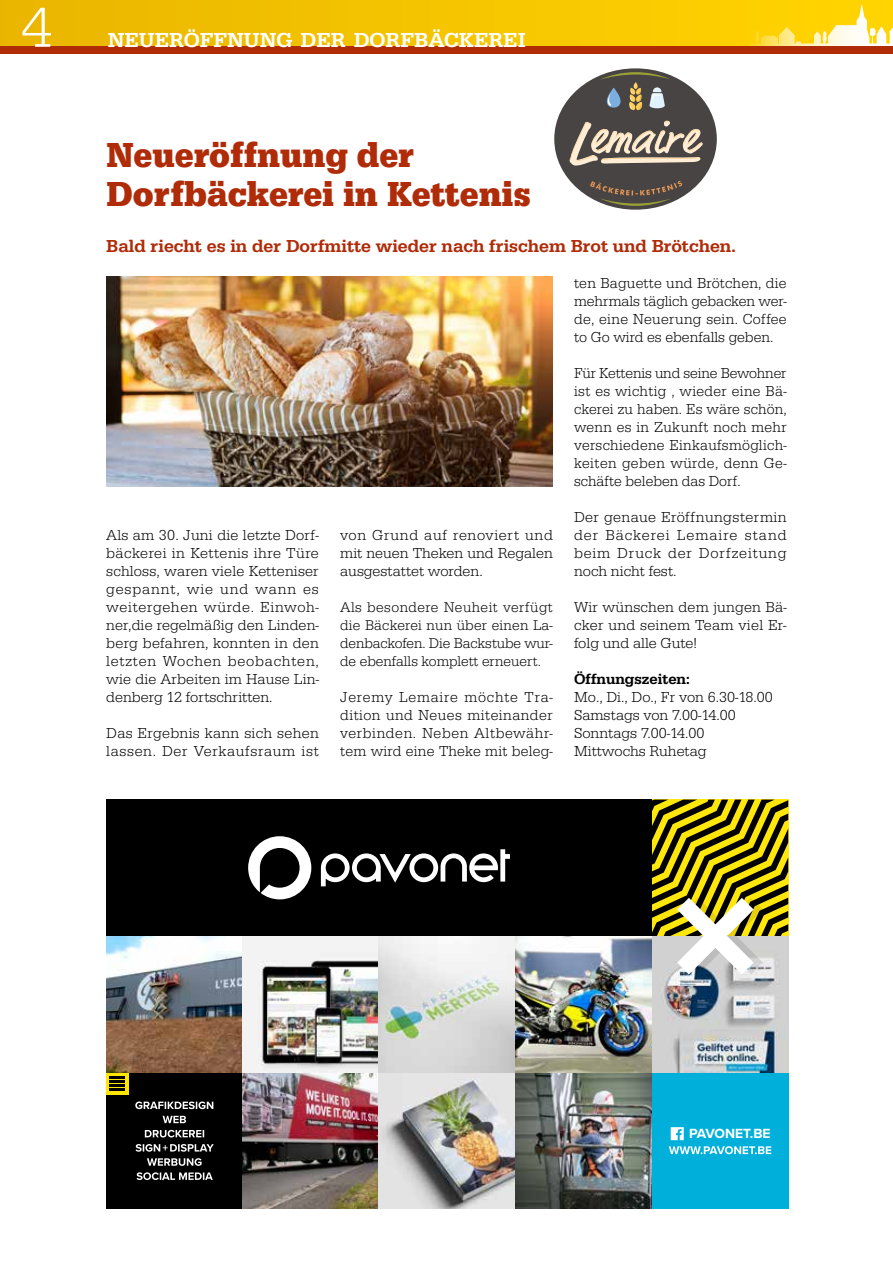
<style>
.page{position:relative;width:893px;height:1263px;background:#fff}
.page>*{position:absolute;margin:0;border:0;box-sizing:border-box;transform-origin:0 0}
.t1{font:58.5px "URW Egyptienne T Ligh";color:#fff}
.t2{font:36px/39px "URW Egyptienne T Bold Narr";color:#b02b08}
.t3{font:500 21px "URW Egyptienne T";color:#fff}
.t4{font:500 18px "URW Egyptienne T";color:#b02b08}
.t5{font:15px/18px "URW Egyptienne T Ligh";letter-spacing:.01em;color:#000;text-align:justify}
.t6{font:500 15px "URW Egyptienne T";color:#000}
.t7{font:14.7px/18px "URW Egyptienne T Ligh";color:#000;text-align:justify}
.t8{font:700 13.8px "Proxima Nova";color:#fff}
</style>
<div class="page">
<div style="left:0;top:0;width:893px;height:47px;background:#f4c300"></div>
<svg style="left:746px;top:3px;width:147px;height:44px"></svg>
<div style="left:0;top:47px;width:893px;height:7px;background:#b02b08"></div>
<img style="left:106px;top:277px;width:447px;height:209px">
<div style="left:554px;top:68px;width:163px;height:142px;background:#484443;border-radius:50%"></div>
<svg style="left:570px;top:72px;width:133px;height:134px"></svg>
<div style="left:106px;top:799px;width:546px;height:137px;background:#000"></div>
<svg style="left:321px;top:849px;width:189px;height:37px"></svg>
<svg style="left:248px;top:836px;width:63px;height:63px"></svg>
<div style="left:106px;top:1072px;width:137px;height:137px;background:#000"></div>
<div style="left:652px;top:1072px;width:136px;height:137px;background:#00b0db"></div>
<svg style="left:671px;top:1127px;width:13px;height:13px"></svg>
<svg style="left:669px;top:1146px;width:102px;height:8px"></svg>
<div style="left:106px;top:1072px;width:22px;height:23px;background:#ffe600"></div>
<hr style="left:110px;top:1088px;width:15px;height:3px;background:#000">
<hr style="left:110px;top:1076px;width:15px;height:3px;background:#000">
<hr style="left:110px;top:1080px;width:15px;height:3px;background:#000">
<hr style="left:110px;top:1084px;width:15px;height:3px;background:#000">
<svg style="left:137px;top:1172px;width:76px;height:8px"></svg>
<svg style="left:147px;top:1158px;width:55px;height:8px"></svg>
<svg style="left:136px;top:1144px;width:78px;height:8px"></svg>
<svg style="left:145px;top:1130px;width:59px;height:7px"></svg>
<svg style="left:163px;top:1116px;width:23px;height:7px"></svg>
<svg style="left:135px;top:1101px;width:78px;height:8px"></svg>
<img style="left:243px;top:1072px;width:136px;height:137px">
<img style="left:379px;top:1072px;width:136px;height:137px">
<img style="left:515px;top:1072px;width:137px;height:137px">
<img style="left:106px;top:936px;width:682px;height:136px">
<img style="left:243px;top:936px;width:136px;height:136px">
<svg style="left:379px;top:936px;width:136px;height:136px"></svg>
<img style="left:515px;top:936px;width:137px;height:136px">
<svg style="left:652px;top:799px;width:136px;height:175px"></svg>
<h1 class="t1" style="left:21px;top:-6px;width:33px">4</h1>
<h3 class="t3" style="left:108px;top:27px;width:420px">NEUERÖFFNUNG DER DORFBÄCKEREI</h3>
<h2 class="t2" style="left:106px;top:135px;width:426px">Neueröffnung der<br>Dorfbäckerei in Kettenis</h2>
<p class="t4" style="left:106px;top:235px;width:631px">Bald riecht es in der Dorfmitte wieder nach frischem Brot und Brötchen.</p>
<p class="t5" style="left:106px;top:526px;width:214px">Als am 30. Juni die letzte Dorf&shy;bäckerei in Kettenis ihre Türe schloss, waren viele Ketteniser gespannt, wie und wann es weitergehen würde. Einwoh&shy;ner,die regelmäßig den Linden&shy;berg befahren, konnten in den letzten Wochen beobachten, wie die Arbeiten im Hause Lin&shy;denberg 12 fortschritten.</p>
<p class="t5" style="left:106px;top:724px;width:214px">Das Ergebnis kann sich sehen lassen. Der Verkaufsraum ist</p>
<p class="t5" style="left:340px;top:526px;width:214px">von Grund auf renoviert und mit neuen Theken und Regalen ausgestattet worden.</p>
<p class="t7" style="left:340px;top:598px;width:214px">Als besondere Neuheit verfügt die Bäckerei nun über einen La&shy;denbackofen. Die Backstube wur&shy;de ebenfalls komplett erneuert.</p>
<p class="t5" style="left:340px;top:688px;width:214px">Jeremy Lemaire möchte Tra&shy;dition und Neues miteinander verbinden. Neben Altbewähr&shy;tem wird eine Theke mit beleg-</p>
<p class="t5" style="left:574px;top:274px;width:214px">ten Baguette und Brötchen, die mehrmals täglich gebacken wer&shy;de, eine Neuerung sein. Coffee to Go wird es ebenfalls geben.</p>
<p class="t5" style="left:574px;top:364px;width:214px">Für Kettenis und seine Bewohner ist es wichtig , wieder eine Bä&shy;ckerei zu haben. Es wäre schön, wenn es in Zukunft noch mehr verschiedene Einkaufsmöglich&shy;keiten geben würde, denn Ge&shy;schäfte beleben das Dorf.</p>
<p class="t5" style="left:574px;top:508px;width:214px">Der genaue Eröffnungstermin der Bäckerei Lemaire stand beim Druck der Dorfzeitung noch nicht fest.</p>
<p class="t5" style="left:574px;top:598px;width:214px">Wir wünschen dem jungen Bä&shy;cker und seinem Team viel Er&shy;folg und alle Gute!</p>
<p class="t6" style="left:574px;top:670px;width:117px">Öffnungszeiten:</p>
<p class="t5" style="left:574px;top:688px;width:200px;text-align:left">Mo., Di., Do., Fr von 6.30-18.00<br>Samstags von 7.00-14.00<br>Sonntags 7.00-14.00<br>Mittwochs Ruhetag</p>
<p class="t8" style="left:689px;top:1123px;width:83px">PAVONET.BE</p>
</div>
